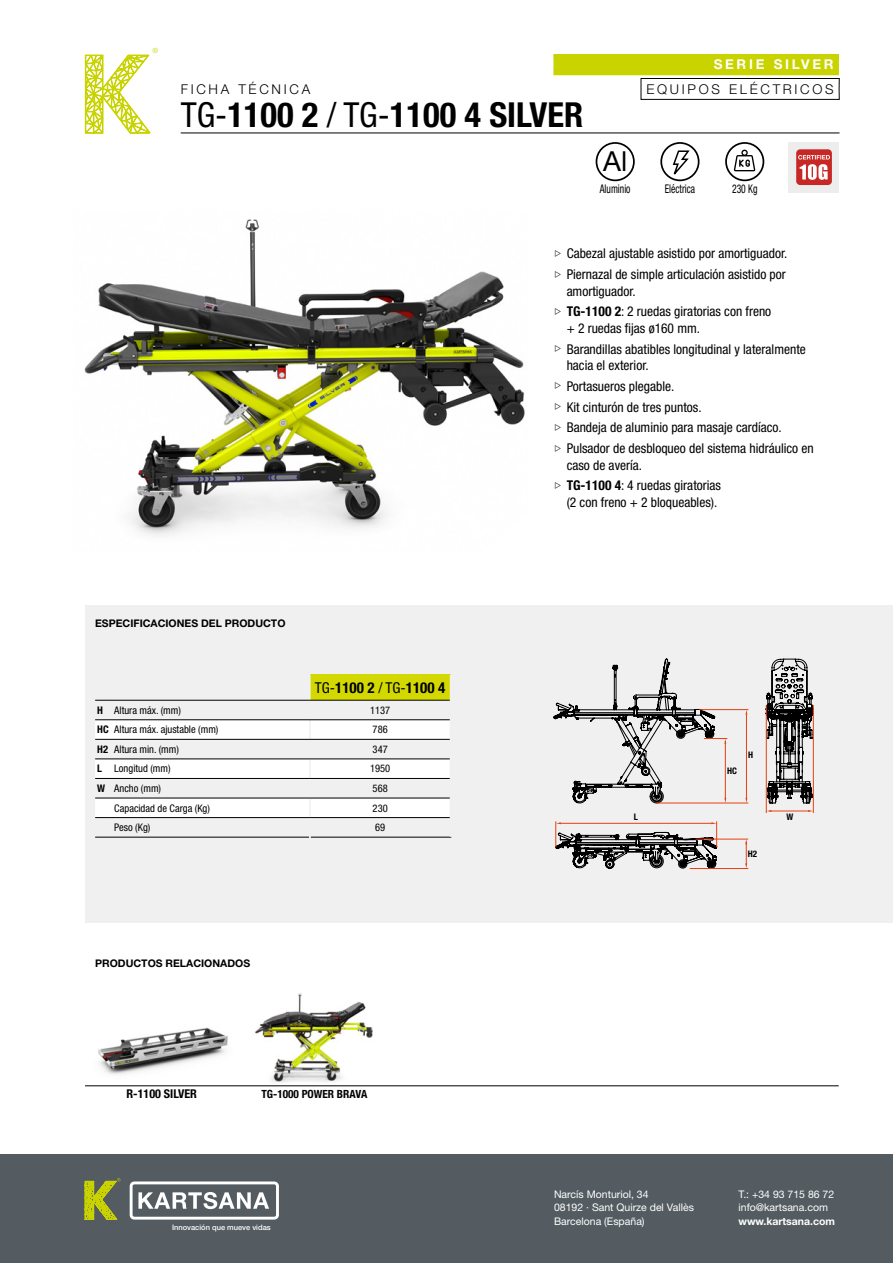
<style>
.page{position:relative;width:893px;height:1263px;background:#fff}
.page>*{position:absolute;margin:0;border:0;box-sizing:border-box;transform-origin:0 0}
.t1{font:700 condensed 34.5px "Helvetica Neue LT Std";color:#000}
.t2{font:27.6px "Helvetica Neue LT Std";color:#000}
.t3{font:700 condensed 15px "Helvetica Neue LT Std";color:#000}
.t4{font:condensed 13.5px/16.5px "Helvetica Neue LT Std";color:#000}
.t5{font:300 13.5px "Helvetica Neue LT Std";letter-spacing:.2em;color:#000}
.t6{font:700 13.5px "Helvetica Neue LT Std";letter-spacing:.2em;color:#fff}
.t7{font:700 condensed 12.15px "Helvetica Neue LT Std";color:#000}
.t8{font:condensed 12px "Helvetica Neue LT Std";color:#000;scale:.8 1}
.t9{font:700 condensed 11.25px "Helvetica Neue LT Std";color:#000}
.t10{font:condensed 10.5px "Helvetica Neue LT Std";color:#000}
.t11{font:10.5px/13.5px "Helvetica Neue LT Std";color:#fff}
.dimensions{font:700 10.5px "Helvetica Neue LT Std";color:#000}
.t12{font:700 condensed 10.5px "Helvetica Neue LT Std";color:#000}
.t13{font:700 condensed 9px "Helvetica Neue LT Std";color:#000}
.t14{font:500 7.5px "Helvetica Neue LT Std";color:#fff}
.t15{font:300 7.2px "Helvetica Neue LT Std";color:#c8d300}
.s1{font-weight:400}
.s2{font-weight:700}
</style>
<div class="page">
<img style="left:255px;top:993px;width:118px;height:90px">
<div style="left:85px;top:605px;width:808px;height:318px;background:#f0f0f0"></div>
<hr style="left:181px;top:133px;width:658px;height:1px;background:#000">
<svg style="left:85px;top:55px;width:65px;height:78px"></svg>
<div style="left:0;top:1154px;width:893px;height:109px;background:#545c61"></div>
<div style="left:130px;top:1181px;width:149px;height:38px;border:3px solid #fff;border-radius:3px"></div>
<svg style="left:138px;top:1192px;width:131px;height:17px"></svg>
<svg style="left:85px;top:1178px;width:36px;height:41px"></svg>
<svg style="left:553px;top:54px;width:287px;height:46px"></svg>
<hr style="left:85px;top:1085px;width:754px;height:1px;background:#000">
<div style="left:788px;top:142px;width:51px;height:50px;background:#ededed"></div>
<div style="left:796px;top:149px;width:36px;height:36px;background:#c72825;border-radius:4px"></div>
<svg style="left:798px;top:155px;width:32px;height:25px"></svg>
<div style="left:596px;top:142px;width:39px;height:39px;border:2px solid #000;border-radius:50%"></div>
<svg style="left:670px;top:150px;width:21px;height:31px"></svg>
<div style="left:660px;top:142px;width:39px;height:39px;border:2px solid #000;border-radius:50%"></div>
<div style="left:725px;top:142px;width:39px;height:39px;border:2px solid #000;border-radius:50%"></div>
<svg style="left:734px;top:150px;width:21px;height:21px"></svg>
<img style="left:84px;top:219px;width:441px;height:317px">
<svg style="left:95px;top:675px;width:356px;height:163px"></svg>
<hr style="left:110px;top:700px;width:200px;height:1px;background:#000">
<hr style="left:310px;top:700px;width:140px;height:1px;background:#000">
<img style="left:98px;top:1027px;width:130px;height:48px">
<svg style="left:766px;top:659px;width:47px;height:144px"></svg>
<hr style="left:766px;top:705px;width:1px;height:108px;background:#e74011">
<hr style="left:813px;top:705px;width:1px;height:108px;background:#e74011">
<hr style="left:770px;top:811px;width:40px;height:1px;background:#e74011">
<hr style="left:656px;top:803px;width:92px;height:1px;background:#e74011">
<svg style="left:554px;top:659px;width:173px;height:144px"></svg>
<hr style="left:699px;top:709px;width:49px;height:1px;background:#e74011">
<hr style="left:746px;top:715px;width:1px;height:85px;background:#e74011">
<hr style="left:690px;top:868px;width:58px;height:1px;background:#e74011">
<hr style="left:695px;top:839px;width:53px;height:1px;background:#e74011">
<svg style="left:745px;top:839px;width:2px;height:29px"></svg>
<svg style="left:555px;top:821px;width:162px;height:47px"></svg>
<p class="t15" style="left:152px;top:46px;width:7px">®</p>
<p class="t6" style="left:714px;top:56px;width:121px">SERIE SILVER</p>
<p class="t5" style="left:181px;top:81px;width:131px">FICHA TÉCNICA</p>
<p class="t5" style="left:646px;top:81px;width:189px">EQUIPOS ELÉCTRICOS</p>
<p class="t1" style="left:181px;top:94px;width:404px"><span class="s1">TG-</span>1100 2 <span class="s1">/ TG-</span>1100 4 SILVER</p>
<p class="t2" style="left:603px;top:144px;width:26px">Al</p>
<p class="t8" style="left:600px;top:182px;width:40px">Aluminio</p>
<p class="t8" style="left:665px;top:181px;width:39px">Eléctrica</p>
<p class="t8" style="left:732px;top:181px;width:33px">230 Kg</p>
<p class="t4" style="left:554px;top:245px;width:235px">▷ Cabezal ajustable asistido por amortiguador.</p>
<p class="t4" style="left:567px;top:266px;width:221px;text-indent:-13px">▷ Piernazal de simple articulación asistido por amortiguador.</p>
<p class="t4" style="left:567px;top:303px;width:206px;text-indent:-13px">▷ <span class="s2">TG-1100 2</span>: 2 ruedas giratorias con freno + 2 ruedas fijas ø160 mm.</p>
<p class="t4" style="left:567px;top:340px;width:241px;text-indent:-13px">▷ Barandillas abatibles longitudinal y lateralmente hacia el exterior.</p>
<p class="t4" style="left:554px;top:378px;width:122px">▷ Portasueros plegable.</p>
<p class="t4" style="left:554px;top:398px;width:149px">▷ Kit cinturón de tres puntos.</p>
<p class="t4" style="left:554px;top:419px;width:229px">▷ Bandeja de aluminio para masaje cardíaco.</p>
<p class="t4" style="left:567px;top:440px;width:249px;text-indent:-13px">▷ Pulsador de desbloqueo del sistema hidráulico en caso de avería.</p>
<p class="t4" style="left:554px;top:477px;width:169px;text-align:right">▷ <span class="s2">TG-1100 4</span>: 4 ruedas giratorias (2 con freno + 2 bloqueables).</p>
<p class="dimensions" style="left:95px;top:617px;width:192px">ESPECIFICACIONES DEL PRODUCTO</p>
<p class="t3" style="left:315px;top:678px;width:132px"><span class="s1">TG-</span>1100 2 <span class="s1">/ TG-</span>1100 4</p>
<p class="t12" style="left:97px;top:704px;width:7px">H</p>
<p class="t10" style="left:114px;top:704px;width:68px">Altura máx. (mm)</p>
<p class="t10" style="left:370px;top:704px;width:22px">1137</p>
<p class="t12" style="left:97px;top:723px;width:13px">HC</p>
<p class="t10" style="left:114px;top:723px;width:106px">Altura máx. ajustable (mm)</p>
<p class="t10" style="left:373px;top:723px;width:17px">786</p>
<p class="t12" style="left:97px;top:743px;width:12px">H2</p>
<p class="t10" style="left:114px;top:743px;width:66px">Altura min. (mm)</p>
<p class="t10" style="left:373px;top:743px;width:17px">347</p>
<p class="t12" style="left:97px;top:762px;width:6px">L</p>
<p class="t10" style="left:114px;top:763px;width:58px">Longitud (mm)</p>
<p class="t10" style="left:370px;top:763px;width:22px">1950</p>
<p class="t12" style="left:97px;top:782px;width:9px">W</p>
<p class="t10" style="left:114px;top:782px;width:48px">Ancho (mm)</p>
<p class="t10" style="left:373px;top:782px;width:17px">568</p>
<p class="t10" style="left:114px;top:802px;width:97px">Capacidad de Carga (Kg)</p>
<p class="t10" style="left:373px;top:802px;width:17px">230</p>
<p class="t10" style="left:114px;top:821px;width:38px">Peso (Kg)</p>
<p class="t10" style="left:375px;top:821px;width:12px">69</p>
<p class="dimensions" style="left:95px;top:957px;width:157px">PRODUCTOS RELACIONADOS</p>
<p class="t7" style="left:126px;top:1086px;width:72px">R-1100 SILVER</p>
<p class="t9" style="left:261px;top:1087px;width:107px">TG-1000 POWER BRAVA</p>
<p class="t14" style="left:172px;top:1223px;width:100px">Innovación que mueve vidas</p>
<p class="t13" style="left:634px;top:812px;width:6px">L</p>
<p class="t13" style="left:727px;top:766px;width:11px">HC</p>
<p class="t13" style="left:748px;top:749px;width:7px">H</p>
<p class="t13" style="left:748px;top:848px;width:11px">H2</p>
<p class="t13" style="left:786px;top:811px;width:8px">W</p>
<p class="t11" style="left:554px;top:1187px;width:141px">Narcís Monturiol, 34<br>08192 · Sant Quirze del Vallès<br>Barcelona (España)</p>
<p class="t11" style="left:738px;top:1187px;width:98px">T.: +34 93 715 86 72 info@kartsana.com <span class="s2">www.kartsana.com</span></p>
</div>
